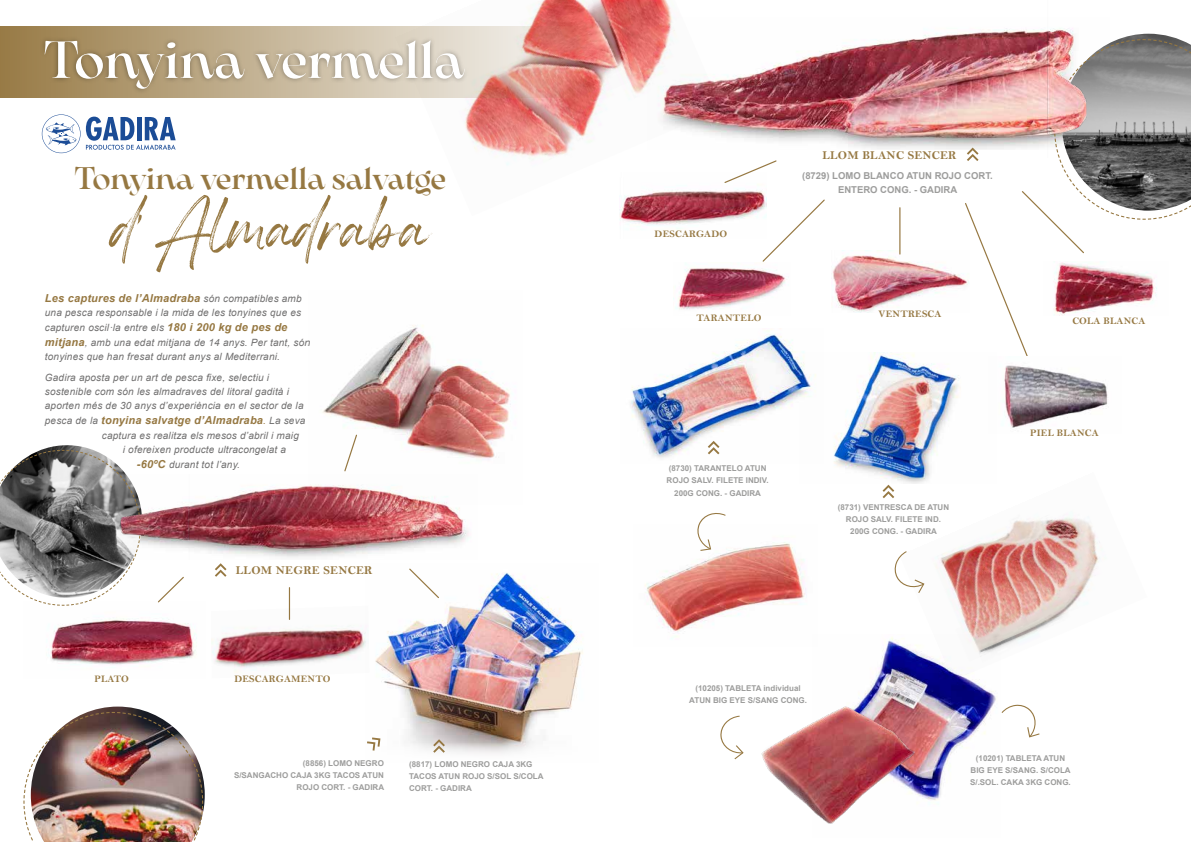
<style>
.page{position:relative;width:1191px;height:842px;background:#fff}
.page>*{position:absolute;margin:0;border:0;box-sizing:border-box;transform-origin:0 0}
.t1{font:120px "Housky Demo";color:#967842}
.t2{font:500 52px "Arsenica Trial";color:#fff}
.t3{font:500 31px "Arsenica Trial";color:#967842}
.t4{font:12px "Bell MT Bold";letter-spacing:.02em;color:#967842}
.t5{font:italic 700 11px "Arial";letter-spacing:.02em;color:#967842}
.t6{font:italic 10px/15px "Arial";letter-spacing:.02em;color:#706f6f}
.t7{font:10px "Bell MT Bold";letter-spacing:.02em;color:#967842}
.t8{font:700 9.5px/14px "Arial";color:#9d9d9c;text-align:center}
.t9{font:700 8px/12px "Arial";color:#9d9d9c;text-align:center}
.s1{font-weight:400;font-size:10px;color:#706f6f}
.s2{font-weight:700;font-size:11px;color:#967842}
.s3{font-weight:400;font-size:10px}
</style>
<div class="page">
<hr style="left:289px;top:588px;width:1px;height:31px;background:#967842">
<svg style="left:158px;top:576px;width:26px;height:25px"></svg>
<img style="left:48px;top:601px;width:149px;height:64px">
<img style="left:465px;top:0;width:173px;height:165px">
<img style="left:330px;top:504px;width:139px;height:52px">
<svg style="left:42px;top:114px;width:134px;height:39px"></svg>
<img style="left:375px;top:573px;width:208px;height:181px">
<img style="left:211px;top:606px;width:156px;height:67px">
<svg style="left:0;top:445px;width:142px;height:161px"></svg>
<img style="left:103px;top:474px;width:227px;height:86px">
<svg style="left:215px;top:563px;width:11px;height:14px"></svg>
<svg style="left:408px;top:568px;width:32px;height:31px"></svg>
<svg style="left:433px;top:739px;width:12px;height:14px"></svg>
<svg style="left:0;top:26px;width:596px;height:72px;background:#ca9e87"></svg>
<div style="left:40px;top:36px;width:430px;height:58px;background:#000;opacity:.35"></div>
<img style="left:309px;top:325px;width:202px;height:179px">
<img style="left:23px;top:706px;width:182px;height:136px">
<svg style="left:367px;top:737px;width:13px;height:14px"></svg>
<svg style="left:762px;top:199px;width:63px;height:63px"></svg>
<img style="left:673px;top:268px;width:112px;height:42px">
<img style="left:832px;top:250px;width:132px;height:63px">
<img style="left:1004px;top:365px;width:104px;height:63px">
<img style="left:620px;top:184px;width:147px;height:54px">
<svg style="left:724px;top:160px;width:53px;height:23px"></svg>
<img style="left:630px;top:331px;width:174px;height:127px">
<svg style="left:708px;top:441px;width:11px;height:13px"></svg>
<img style="left:799px;top:352px;width:160px;height:129px">
<svg style="left:882px;top:485px;width:12px;height:13px"></svg>
<svg style="left:964px;top:34px;width:227px;height:322px"></svg>
<img style="left:638px;top:0;width:471px;height:157px">
<hr style="left:899px;top:208px;width:1px;height:46px;background:#967842">
<img style="left:899px;top:472px;width:201px;height:177px">
<svg style="left:894px;top:551px;width:30px;height:42px"></svg>
<img style="left:645px;top:542px;width:161px;height:97px">
<svg style="left:695px;top:513px;width:30px;height:38px"></svg>
<img style="left:870px;top:634px;width:130px;height:133px">
<img style="left:743px;top:689px;width:206px;height:135px">
<svg style="left:1001px;top:704px;width:38px;height:33px"></svg>
<svg style="left:720px;top:716px;width:23px;height:43px"></svg>
<h2 class="t2" style="left:44px;top:23px;width:422px">Tonyina vermella</h2>
<h3 class="t3" style="left:74px;top:156px;width:373px">Tonyina vermella salvatge</h3>
<h1 class="t1" style="left:113px;top:178px;width:318px">d’ Almadraba</h1>
<p class="t5" style="left:45px;top:291px;width:258px">Les captures de l’Almadraba <span class="s1">són compatibles amb</span></p>
<p class="t6" style="left:45px;top:305px;width:267px">una pesca responsable i la mida de les tonyines que es capturen oscil·la entre els <span class="s2">180 i 200 kg de pes de mitjana</span>, amb una edat mitjana de 14 anys. Per tant, són</p>
<p class="t6" style="left:45px;top:346px;width:237px;line-height:21.1px">tonyines que han fresat durant anys al Mediterrani.<br>Gadira aposta per un art de pesca fixe, selectiu i</p>
<p class="t6" style="left:45px;top:385px;width:260px;line-height:14px">sostenible com són les almadraves del litoral gadità i aporten més de 30 anys d’experiència en el sector de la</p>
<p class="t5" style="left:45px;top:413px;width:262px"><span class="s1">pesca de la</span> tonyina salvatge d’Almadraba<span class="s3">.</span> <span class="s1">La seva</span></p>
<p class="t6" style="left:123px;top:429px;width:177px;line-height:14px;text-indent:-21px">captura es realitza els mesos d’abril i maig i ofereixen producte ultracongelat a</p>
<p class="t6" style="left:137px;top:457px;width:105px"><span class="s2">-60ºC</span> durant tot l’any.</p>
<p class="t4" style="left:236px;top:563px;width:138px">LLOM NEGRE SENCER</p>
<p class="t7" style="left:94px;top:673px;width:36px">PLATO</p>
<p class="t7" style="left:234px;top:673px;width:98px">DESCARGAMENTO</p>
<p class="t9" style="left:234px;top:757px;width:152px;text-align:right">(8856) LOMO NEGRO<br>S/SANGACHO CAJA 3KG TACOS ATUN<br>ROJO CORT. - GADIRA</p>
<p class="t9" style="left:409px;top:758px;width:136px;text-align:left">(8817) LOMO NEGRO CAJA 3KG<br>TACOS ATUN ROJO S/SOL S/COLA<br>CORT. - GADIRA</p>
<p class="t7" style="left:654px;top:228px;width:74px">DESCARGADO</p>
<p class="t4" style="left:822px;top:148px;width:136px">LLOM BLANC SENCER</p>
<p class="t8" style="left:802px;top:169px;width:192px">(8729) LOMO BLANCO ATUN ROJO CORT.<br>ENTERO CONG. - GADIRA</p>
<p class="t7" style="left:696px;top:312px;width:67px">TARANTELO</p>
<p class="t7" style="left:878px;top:308px;width:64px">VENTRESCA</p>
<p class="t7" style="left:1072px;top:315px;width:75px">COLA BLANCA</p>
<p class="t9" style="left:666px;top:462px;width:103px;text-align:left">(8730) TARANTELO ATUN<br>ROJO SALV. FILETE INDIV.</p>
<p class="t9" style="left:674px;top:487px;width:88px">200G CONG. - GADIRA</p>
<p class="t9" style="left:837px;top:501px;width:113px">(8731) VENTRESCA DE ATUN<br>ROJO SALV. FILETE IND.<br>200G CONG. - GADIRA</p>
<p class="t7" style="left:1030px;top:426px;width:70px">PIEL BLANCA</p>
<p class="t9" style="left:689px;top:682px;width:119px">(10205) TABLETA individual<br>ATUN BIG EYE S/SANG CONG.</p>
<p class="t9" style="left:970px;top:753px;width:102px">(10201) TABLETA ATUN<br>BIG EYE S/SANG. S/COLA<br>S/.SOL. CAKA 3KG CONG.</p>
</div>
